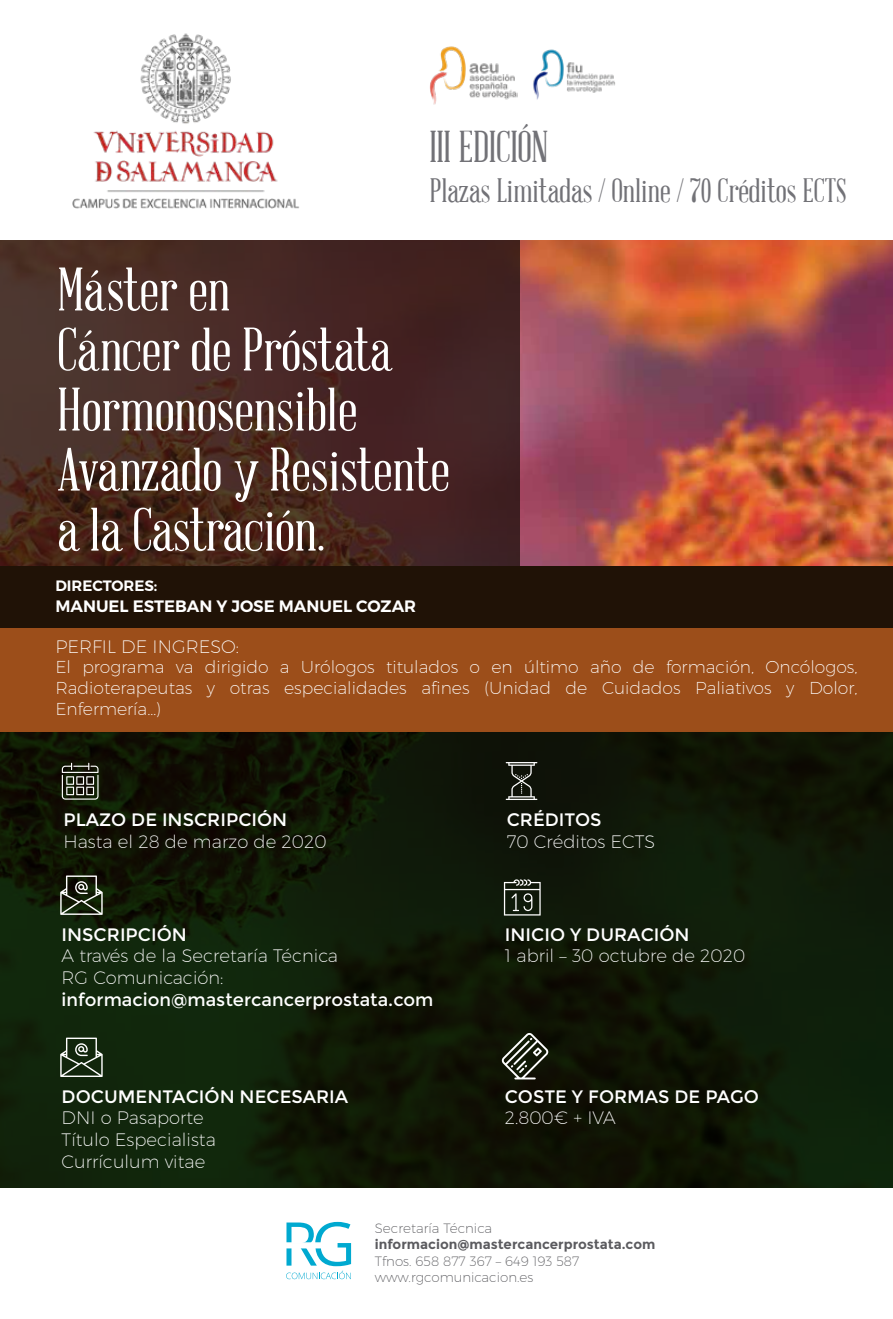
<style>
.page{position:relative;width:893px;height:1319px;background:#fff}
.page>*{position:absolute;margin:0;border:0;box-sizing:border-box;transform-origin:0 0}
.t1{font:60px/60px "Abraham Lincoln";color:#fff}
.t2{font:43.5px "Abraham Lincoln";color:#727277}
.t3{font:33px "Abraham Lincoln";color:#727277}
.t4{font:200 18px/21.6px "Montserrat";color:#fff}
.t5{font:18px "Montserrat";color:#fff}
.t6{font:200 17.25px/20.7px "Montserrat";color:#fff;text-align:justify}
.t7{font:600 16.5px "Montserrat";color:#fff}
.t8{font:600 15px "Montserrat";color:#fff}
.t9{font:200 13.5px/16.2px "Montserrat";color:#5b5b5f}
.t10{font:700 13.5px "Montserrat";color:#5b5b5f}
</style>
<div class="page">
<img style="left:520px;top:240px;width:373px;height:326px">
<img style="left:72px;top:33px;width:227px;height:176px">
<svg style="left:0;top:240px;width:520px;height:326px;fill:#472624"></svg>
<svg style="left:0;top:731px;width:893px;height:456px;fill:#101a08"></svg>
<div style="left:0;top:624px;width:893px;height:107px;background:#9c4e1a"></div>
<svg style="left:286px;top:1221px;width:65px;height:57px"></svg>
<div style="left:285px;top:1241px;width:53px;height:7px;background:#fff;border:2px solid #fff"></div>
<svg style="left:62px;top:762px;width:37px;height:37px"></svg>
<svg style="left:60px;top:875px;width:43px;height:39px"></svg>
<svg style="left:60px;top:1037px;width:43px;height:39px"></svg>
<svg style="left:506px;top:762px;width:31px;height:37px"></svg>
<svg style="left:504px;top:879px;width:37px;height:36px"></svg>
<svg style="left:502px;top:1032px;width:47px;height:47px"></svg>
<img style="left:430px;top:46px;width:87px;height:59px">
<img style="left:533px;top:49px;width:83px;height:51px">
<div style="left:0;top:566px;width:893px;height:61px;background:#201206"></div>
<h2 class="t2" style="left:430px;top:125px;width:121px">III EDICIÓN</h2>
<h3 class="t3" style="left:430px;top:173px;width:418px">Plazas Limitadas / Online / 70 Créditos ECTS</h3>
<h1 class="t1" style="left:57px;top:261px;width:394px">Máster en<br>Cáncer de Próstata<br>Hormonosensible<br>Avanzado y Resistente a la Castración.</h1>
<p class="t8" style="left:55px;top:576px;width:103px">DIRECTORES:</p>
<p class="t7" style="left:55px;top:595px;width:362px">MANUEL ESTEBAN Y JOSE MANUEL COZAR</p>
<p class="t4" style="left:55px;top:635px;width:185px">PERFIL DE INGRESO:</p>
<p class="t6" style="left:55px;top:656px;width:804px">El programa va dirigido a Urólogos titulados o en último año de formación, Oncólogos, Radioterapeutas y otras especialidades afines (Unidad de Cuidados Paliativos y Dolor, Enfermería…)</p>
<p class="t5" style="left:63px;top:809px;width:225px">PLAZO DE INSCRIPCIÓN</p>
<p class="t4" style="left:63px;top:830px;width:265px">Hasta el 28 de marzo de 2020</p>
<p class="t5" style="left:62px;top:923px;width:127px">INSCRIPCIÓN</p>
<p class="t4" style="left:62px;top:944px;width:278px">A través de la Secretaría Técnica<br>RG Comunicación:</p>
<p class="t5" style="left:62px;top:988px;width:373px">informacion@mastercancerprostata.com</p>
<p class="t5" style="left:62px;top:1085px;width:288px">DOCUMENTACIÓN NECESARIA</p>
<p class="t4" style="left:62px;top:1106px;width:156px">DNI o Pasaporte<br>Título Especialista<br>Currículum vitae</p>
<p class="t5" style="left:507px;top:809px;width:96px">CRÉDITOS</p>
<p class="t4" style="left:507px;top:830px;width:150px">70 Créditos ECTS</p>
<p class="t5" style="left:505px;top:923px;width:186px">INICIO Y DURACIÓN</p>
<p class="t4" style="left:505px;top:944px;width:242px">1 abril – 30 octubre de 2020</p>
<p class="t5" style="left:505px;top:1085px;width:256px">COSTE Y FORMAS DE PAGO</p>
<p class="t4" style="left:505px;top:1106px;width:112px">2.800€ + IVA</p>
<p class="t9" style="left:375px;top:1219px;width:119px">Secretaría Técnica</p>
<p class="t10" style="left:375px;top:1236px;width:282px">informacion@mastercancerprostata.com</p>
<p class="t9" style="left:375px;top:1252px;width:206px">Tfnos. 658 877 367 – 649 193 587 www.rgcomunicacion.es</p>
</div>
